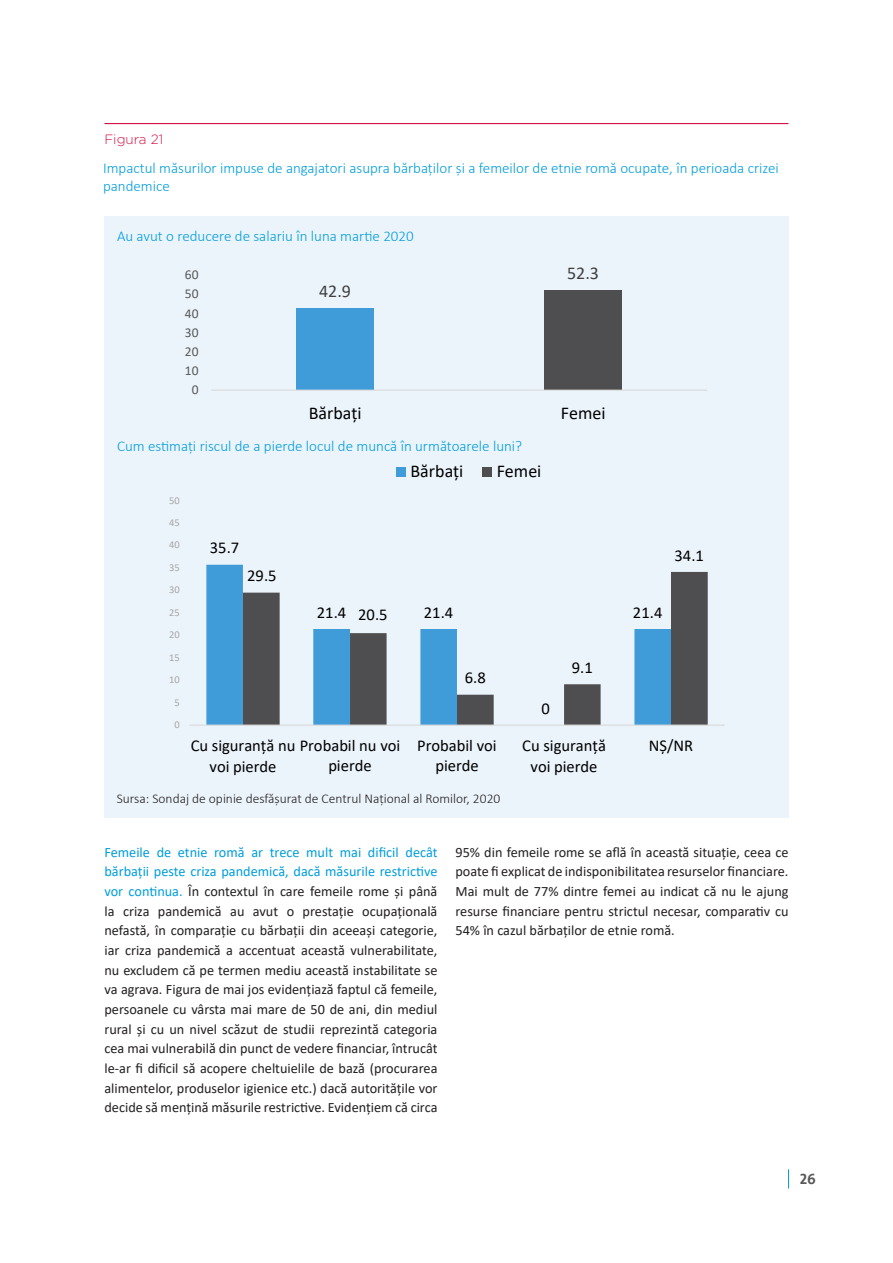
<style>
.page{position:relative;width:893px;height:1263px;background:#fff}
.page>*{position:absolute;margin:0;border:0;box-sizing:border-box;transform-origin:0 0}
.t1{font:18px "Calibri";color:#000}
.t2{font:18px "Calibri";color:#404040}
.t3{font:16.5px/20.1px "Calibri";color:#000;text-align:center}
.t4{font:300 15px/18px "Calibri";color:#009ddc}
.t5{font:15px "The Sans Bold Caps";color:#58595b}
.t6{font:14.25px/19.6px "Calibri";color:#231f20;text-align:justify}
.t7{font:300 13.5px "Calibri";color:#231f20}
.t8{font:13.5px "Calibri";color:#595959}
.t9{font:300 13.5px "Gotham";color:#d31245}
.t10{font:10.5px "Calibri";letter-spacing:.01em;color:#a6a6a6}
.s1{color:#009ddc}
</style>
<div class="page">
<svg style="left:788px;top:1169px;width:1px;height:19px"></svg>
<div style="left:104px;top:216px;width:684px;height:602px;background:#ecf4fb"></div>
<hr style="left:104px;top:123px;width:684px;height:1px;background:#d31245">
<div style="left:296px;top:308px;width:78px;height:82px;background:#409bd9"></div>
<div style="left:544px;top:290px;width:78px;height:100px;background:#4e4e50"></div>
<hr style="left:211px;top:390px;width:496px;height:1px;background:#d9d9d9">
<div style="left:206px;top:565px;width:37px;height:159px;background:#409bd9"></div>
<svg style="left:243px;top:572px;width:465px;height:152px"></svg>
<hr style="left:189px;top:724px;width:536px;height:2px;background:#d9d9d9">
<div style="left:396px;top:467px;width:10px;height:10px;background:#409bd9"></div>
<div style="left:482px;top:467px;width:10px;height:10px;background:#4e4e50"></div>
<p class="t9" style="left:104px;top:132px;width:60px">Figura 21</p>
<p class="t4" style="left:103px;top:159px;width:677px">Impactul măsurilor impuse de angajatori asupra bărbaților și a femeilor de etnie romă ocupate, în perioada crizei pandemice</p>
<p class="t4" style="left:117px;top:227px;width:298px">Au avut o reducere de salariu în luna martie 2020</p>
<p class="t8" style="left:185px;top:265px;width:15px">60</p>
<p class="t8" style="left:185px;top:285px;width:15px">50</p>
<p class="t8" style="left:185px;top:304px;width:15px">40</p>
<p class="t8" style="left:185px;top:323px;width:15px">30</p>
<p class="t8" style="left:185px;top:342px;width:15px">20</p>
<p class="t8" style="left:185px;top:361px;width:15px">10</p>
<p class="t8" style="left:192px;top:380px;width:8px">0</p>
<p class="t2" style="left:319px;top:278px;width:33px">42.9</p>
<p class="t2" style="left:567px;top:260px;width:33px">52.3</p>
<p class="t1" style="left:309px;top:400px;width:54px">Bărbați</p>
<p class="t1" style="left:561px;top:400px;width:46px">Femei</p>
<p class="t4" style="left:117px;top:437px;width:407px">Cum estimați riscul de a pierde locul de muncă în următoarele luni?</p>
<p class="t10" style="left:169px;top:493px;width:12px">50</p>
<p class="t10" style="left:169px;top:515px;width:12px">45</p>
<p class="t10" style="left:169px;top:538px;width:12px">40</p>
<p class="t10" style="left:169px;top:560px;width:12px">35</p>
<p class="t10" style="left:169px;top:583px;width:12px">30</p>
<p class="t10" style="left:169px;top:605px;width:12px">25</p>
<p class="t10" style="left:169px;top:628px;width:12px">20</p>
<p class="t10" style="left:169px;top:650px;width:12px">15</p>
<p class="t10" style="left:169px;top:672px;width:12px">10</p>
<p class="t10" style="left:174px;top:695px;width:7px">5</p>
<p class="t10" style="left:174px;top:717px;width:7px">0</p>
<p class="t3" style="left:210px;top:537px;width:31px">35.7</p>
<p class="t3" style="left:247px;top:565px;width:31px">29.5</p>
<p class="t1" style="left:411px;top:459px;width:54px">Bărbați</p>
<p class="t1" style="left:497px;top:459px;width:46px">Femei</p>
<p class="t3" style="left:317px;top:602px;width:31px">21.4</p>
<p class="t3" style="left:424px;top:602px;width:31px">21.4</p>
<p class="t3" style="left:358px;top:604px;width:31px">20.5</p>
<p class="t3" style="left:465px;top:667px;width:22px">6.8</p>
<p class="t3" style="left:541px;top:698px;width:10px">0</p>
<p class="t3" style="left:572px;top:657px;width:22px">9.1</p>
<p class="t3" style="left:674px;top:545px;width:31px">34.1</p>
<p class="t3" style="left:633px;top:602px;width:31px">21.4</p>
<p class="t3" style="left:209px;top:735px;width:192px;text-align:left;text-indent:-19px">Cu siguranță nu Probabil nu voi voi pierde</p>
<p class="t3" style="left:328px;top:755px;width:45px">pierde</p>
<p class="t3" style="left:417px;top:735px;width:81px">Probabil voi pierde</p>
<p class="t3" style="left:522px;top:735px;width:85px">Cu siguranță voi pierde</p>
<p class="t3" style="left:649px;top:735px;width:46px">NȘ/NR</p>
<p class="t7" style="left:117px;top:791px;width:385px">Sursa: Sondaj de opinie desfășurat de Centrul Național al Romilor, 2020</p>
<p class="t6" style="left:104px;top:842px;width:335px"><span class="s1">Femeile de etnie romă ar trece mult mai dificil decât bărbații peste criza pandemică, dacă măsurile restrictive vor continua.</span> În contextul în care femeile rome și până la criza pandemică au avut o prestație ocupațională nefastă, în comparație cu bărbații din aceeași categorie, iar criza pandemică a accentuat această vulnerabilitate, nu excludem că pe termen mediu această instabilitate se va agrava. Figura de mai jos evidențiază faptul că femeile, persoanele cu vârsta mai mare de 50 de ani, din mediul rural și cu un nivel scăzut de studii reprezintă categoria cea mai vulnerabilă din punct de vedere financiar, întrucât le-ar fi dificil să acopere cheltuielile de bază (procurarea alimentelor, produselor igienice etc.) dacă autoritățile vor decide să mențină măsurile restrictive. Evidențiem că circa</p>
<p class="t6" style="left:455px;top:842px;width:335px">95% din femeile rome se află în această situație, ceea ce poate fi explicat de indisponibilitatea resurselor financiare.<br>Mai mult de 77% dintre femei au indicat că nu le ajung resurse financiare pentru strictul necesar, comparativ cu 54% în cazul bărbaților de etnie romă.</p>
<p class="t5" style="left:800px;top:1166px;width:18px">26</p>
</div>
